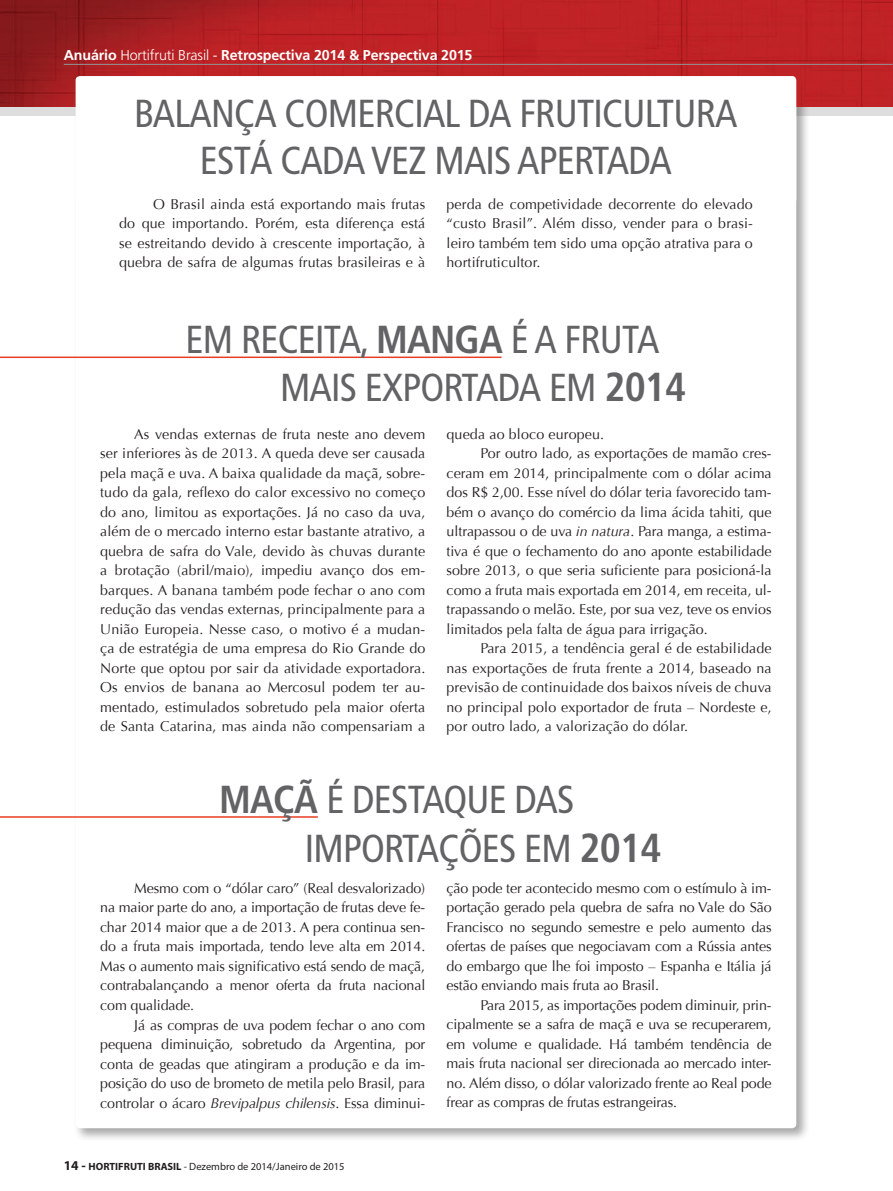
<style>
.page{position:relative;width:893px;height:1191px;background:#fff}
.page>*{position:absolute;margin:0;border:0;box-sizing:border-box;transform-origin:0 0}
.t1{font:condensed 39px/48.6px "Frutiger";letter-spacing:-.02em;color:#636366}
.t2{font:14.25px/19.5px "Optima";color:#231f20;text-align:justify}
.t3{font:700 14.25px "Frutiger";letter-spacing:-.01em;color:#fff}
.t4{font:10.5px "Myriad Pro";color:#231f20}
.s1{font-weight:300}
.s2{font-weight:700}
.s3{font-weight:700;font-size:40.5px}
.s4{font-style:italic}
.s5{font-weight:700;font-size:13.5px}
</style>
<div class="page">
<div style="left:73px;top:83px;width:737px;height:1059px;background:#231f20;opacity:.39"></div>
<div style="left:76px;top:85px;width:720px;height:1043px;background:#fff;border-radius:4px"></div>
<svg style="left:0;top:106px;width:893px;height:10px;background:#d7c7c8"></svg>
<img style="left:0;top:0;width:893px;height:106px">
<div style="left:76px;top:76px;width:720px;height:128px;background:#fff;border-radius:4px"></div>
<hr style="left:0;top:356px;width:501px;height:2px;background:#e93e24">
<hr style="left:0;top:816px;width:318px;height:1px;background:#e93e24">
<hr style="left:64px;top:64px;width:829px;height:1px;background:#939598">
<p class="t3" style="left:64px;top:47px;width:410px">Anuário <span class="s1">Hortifruti Brasil -</span> Retrospectiva 2014 &amp; Perspectiva 2015</p>
<h1 class="t1" style="left:134px;top:90px;width:605px;line-height:46.8px;text-align:center">BALANÇA COMERCIAL DA FRUTICULTURA<br>ESTÁ CADA VEZ MAIS APERTADA</h1>
<p class="t2" style="left:119px;top:194px;width:308px;text-indent:34px">O Brasil ainda está exportando mais frutas do que importando. Porém, esta diferença está se estreitando devido à crescente importação, à quebra de safra de algumas frutas brasileiras e à</p>
<p class="t2" style="left:447px;top:194px;width:308px">perda de competividade decorrente do elevado “custo Brasil”. Além disso, vender para o brasi&shy;leiro também tem sido uma opção atrativa para o hortifruticultor.</p>
<h1 class="t1" style="left:280px;top:315px;width:408px;text-indent:-94px">EM RECEITA, <span class="s2">MANGA</span> É A FRUTA<br>MAIS EXPORTADA EM <span class="s3">2014</span></h1>
<p class="t2" style="left:100px;top:424px;width:327px;text-indent:34px">As vendas externas de fruta neste ano devem ser inferiores às de 2013. A queda deve ser causada pela maçã e uva. A baixa qualidade da maçã, sobre&shy;tudo da gala, reflexo do calor excessivo no começo do ano, limitou as exportações. Já no caso da uva, além de o mercado interno estar bastante atrativo, a quebra de safra do Vale, devido às chuvas durante a brotação (abril/maio), impediu avanço dos em&shy;barques. A banana também pode fechar o ano com redução das vendas externas, principalmente para a União Europeia. Nesse caso, o motivo é a mudan&shy;ça de estratégia de uma empresa do Rio Grande do Norte que optou por sair da atividade exportadora.<br>Os envios de banana ao Mercosul podem ter au&shy;mentado, estimulados sobretudo pela maior oferta de Santa Catarina, mas ainda não compensariam a</p>
<p class="t2" style="left:447px;top:424px;width:159px">queda ao bloco europeu.</p>
<p class="t2" style="left:481px;top:444px;width:293px">Por outro lado, as exportações de mamão cres-</p>
<p class="t2" style="left:447px;top:463px;width:327px">ceram em 2014, principalmente com o dólar acima</p>
<p class="t2" style="left:447px;top:483px;width:327px">dos R$ 2,00. Esse nível do dólar teria favorecido tam-</p>
<p class="t2" style="left:447px;top:502px;width:327px">bém o avanço do comércio da lima ácida tahiti, que</p>
<p class="t2" style="left:447px;top:522px;width:327px">ultrapassou o de uva <span class="s4">in natura</span>. Para manga, a estima-</p>
<p class="t2" style="left:447px;top:541px;width:327px">tiva é que o fechamento do ano aponte estabilidade</p>
<p class="t2" style="left:447px;top:561px;width:327px">sobre 2013, o que seria suficiente para posicioná-la</p>
<p class="t2" style="left:447px;top:580px;width:327px">como a fruta mais exportada em 2014, em receita, ul-</p>
<p class="t2" style="left:447px;top:600px;width:327px">trapassando o melão. Este, por sua vez, teve os envios</p>
<p class="t2" style="left:447px;top:619px;width:263px">limitados pela falta de água para irrigação.</p>
<p class="t2" style="left:481px;top:639px;width:293px">Para 2015, a tendência geral é de estabilidade</p>
<p class="t2" style="left:447px;top:658px;width:327px">nas exportações de fruta frente a 2014, baseado na</p>
<p class="t2" style="left:447px;top:678px;width:327px">previsão de continuidade dos baixos níveis de chuva</p>
<p class="t2" style="left:447px;top:697px;width:327px">no principal polo exportador de fruta – Nordeste e,</p>
<p class="t2" style="left:447px;top:717px;width:243px">por outro lado, a valorização do dólar.</p>
<h1 class="t1" style="left:305px;top:775px;width:358px;text-indent:-86px"><span class="s2">MAÇÃ</span> É DESTAQUE DAS<br>IMPORTAÇÕES EM <span class="s3">2014</span></h1>
<p class="t2" style="left:100px;top:878px;width:327px;text-indent:34px">Mesmo com o “dólar caro” (Real desvalorizado) na maior parte do ano, a importação de frutas deve fe&shy;char 2014 maior que a de 2013. A pera continua sen&shy;do a fruta mais importada, tendo leve alta em 2014.<br>Mas o aumento mais significativo está sendo de maçã, contrabalançando a menor oferta da fruta nacional com qualidade.</p>
<p class="t2" style="left:100px;top:1015px;width:327px;text-indent:34px">Já as compras de uva podem fechar o ano com pequena diminuição, sobretudo da Argentina, por conta de geadas que atingiram a produção e da im&shy;posição do uso de brometo de metila pelo Brasil, para controlar o ácaro <span class="s4">Brevipalpus chilensis</span>. Essa diminui-</p>
<p class="t4" style="left:64px;top:1160px;width:282px"><span class="s5">14 -</span> <span class="s2">HORTIFRUTI BRASIL</span> - Dezembro de 2014/Janeiro de 2015</p>
<p class="t2" style="left:447px;top:878px;width:327px">ção pode ter acontecido mesmo com o estímulo à im&shy;portação gerado pela quebra de safra no Vale do São Francisco no segundo semestre e pelo aumento das ofertas de países que negociavam com a Rússia antes do embargo que lhe foi imposto – Espanha e Itália já estão enviando mais fruta ao Brasil.</p>
<p class="t2" style="left:447px;top:995px;width:327px;text-indent:34px">Para 2015, as importações podem diminuir, prin&shy;cipalmente se a safra de maçã e uva se recuperarem, em volume e qualidade. Há também tendência de mais fruta nacional ser direcionada ao mercado inter&shy;no. Além disso, o dólar valorizado frente ao Real pode frear as compras de frutas estrangeiras.</p>
</div>
